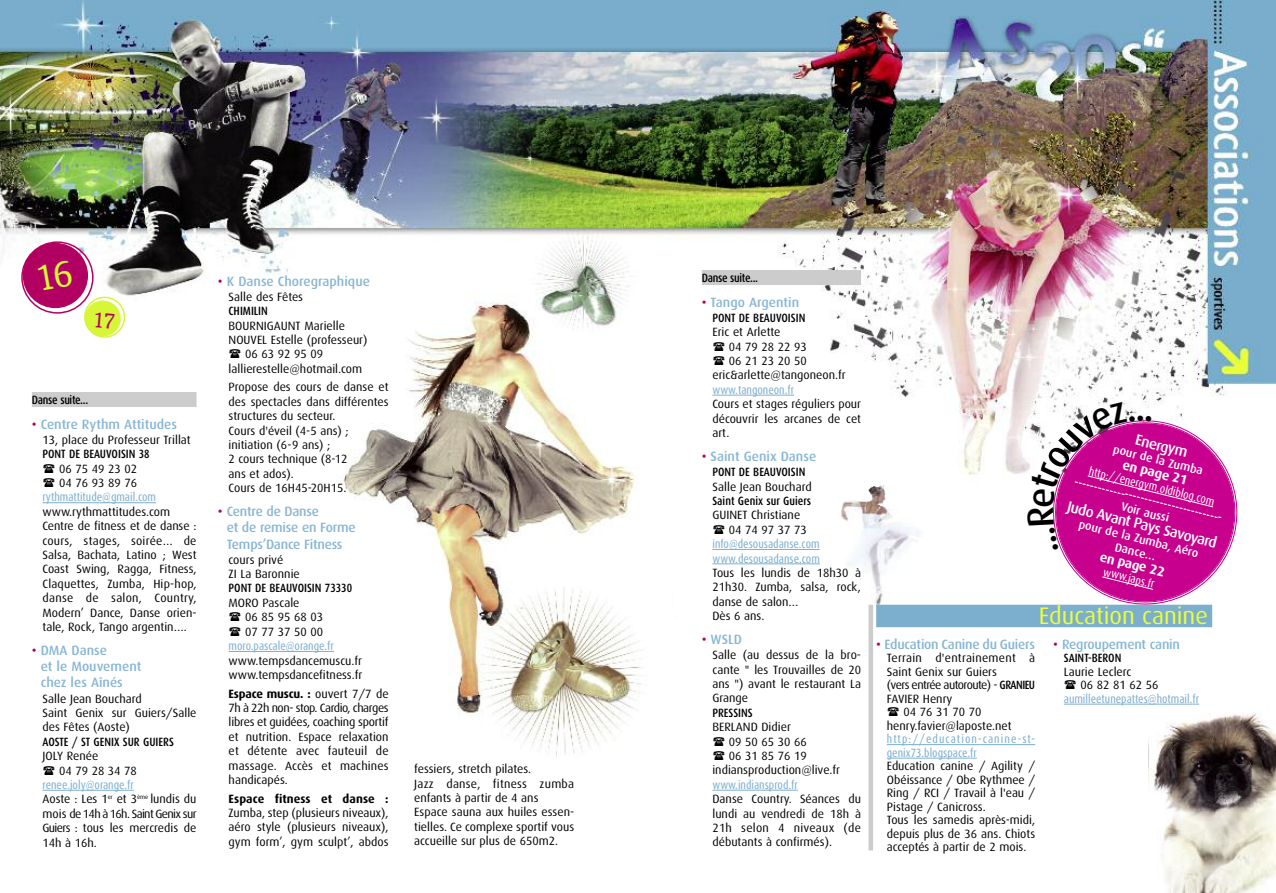
<style>
.page{position:relative;width:1276px;height:893px;background:#fff}
.page>*{position:absolute;margin:0;border:0;box-sizing:border-box;transform-origin:0 0}
.t1{font:24px "Dax";color:#ebff38}
.t2{font:500 15px "Dax";color:#fff}
.t3{font:500 13.5px/16.2px "Dax";letter-spacing:-.01em;color:#89b6d3}
.t4{font:700 13.5px "Dax";color:#fff}
.t5{font:12px/14.4px "Dax";color:#000}
.t6{font:12px/14.4px "Dax Condensed";color:#7caece}
.t7{font:500 12px "Dax Condensed";color:#000}
.t8{font:12px/13.5px "Dax Condensed";letter-spacing:.075em;color:#7caece}
.t9{font:500 12px "Dax";color:#fff}
.t10{font:12px "Dax Condensed";color:#fff}
.t11{font:12px "Helvetica";color:#fff}
.t12{font:12px "Dax";letter-spacing:-.05em;color:#000}
.t13{font:500 12px "Dax Condensed";letter-spacing:-.025em;color:#000}
.t14{font:12px "Dax";letter-spacing:.02em;color:#000}
.t15{font:700 12px "Dax";letter-spacing:.005em;color:#000}
.s1{color:#b10062}
.s2{font-weight:700}
.s3{font-family:"Dax Condensed";font-weight:500}
</style>
<div class="page">
<img style="left:0;top:0;width:1276px;height:851px">
<img style="left:837px;top:483px;width:94px;height:129px">
<div style="left:32px;top:392px;width:164px;height:15px;background:#ccc"></div>
<hr style="left:43px;top:502px;width:113px;height:1px;background:#7caece">
<hr style="left:43px;top:790px;width:91px;height:1px;background:#7caece">
<hr style="left:229px;top:651px;width:105px;height:1px;background:#7caece">
<div style="left:702px;top:270px;width:159px;height:15px;background:#ccc"></div>
<hr style="left:712px;top:395px;width:82px;height:1px;background:#7caece">
<hr style="left:712px;top:549px;width:107px;height:1px;background:#7caece">
<hr style="left:712px;top:564px;width:108px;height:1px;background:#7caece">
<hr style="left:712px;top:790px;width:86px;height:1px;background:#7caece">
<img style="left:1148px;top:706px;width:128px;height:187px">
<div style="left:876px;top:605px;width:336px;height:22px;background:#7caece"></div>
<hr style="left:887px;top:744px;width:148px;height:1px;background:#7caece">
<hr style="left:887px;top:758px;width:90px;height:1px;background:#7caece">
<hr style="left:1063px;top:704px;width:136px;height:1px;background:#7caece">
<div style="left:868px;top:605px;width:5px;height:245px;background:#ccc"></div>
<svg style="left:44px;top:464px;width:11px;height:23px"></svg>
<svg style="left:44px;top:766px;width:11px;height:8px"></svg>
<svg style="left:230px;top:349px;width:11px;height:9px"></svg>
<svg style="left:230px;top:612px;width:11px;height:9px"></svg>
<svg style="left:230px;top:627px;width:11px;height:9px"></svg>
<svg style="left:713px;top:342px;width:11px;height:23px"></svg>
<svg style="left:713px;top:525px;width:11px;height:9px"></svg>
<svg style="left:713px;top:737px;width:11px;height:23px"></svg>
<svg style="left:888px;top:707px;width:11px;height:9px"></svg>
<svg style="left:1064px;top:680px;width:11px;height:9px"></svg>
<svg style="left:21px;top:241px;width:106px;height:99px"></svg>
<svg style="left:1027px;top:402px;width:216px;height:209px"></svg>
<p class="t13" style="left:32px;top:395px;width:58px">Danse suite...</p>
<p class="t3" style="left:32px;top:417px;width:147px"><span class="s1">•</span> Centre Rythm Attitudes</p>
<p class="t5" style="left:43px;top:433px;width:150px">13, place du Professeur Trillat</p>
<p class="t7" style="left:43px;top:449px;width:109px">PONT DE BEAUVOISIN 38</p>
<p class="t5" style="left:59px;top:462px;width:79px">06 75 49 23 02<br>04 76 93 89 76</p>
<p class="t6" style="left:43px;top:491px;width:115px">rythmattitude@gmail.com</p>
<p class="t5" style="left:43px;top:505px;width:155px">www.rythmattitudes.com<br>Centre de fitness et de danse : cours, stages, soirée… de<br>Salsa, Bachata, Latino ; West<br>Coast Swing, Ragga, Fitness,<br>Claquettes, Zumba, Hip-hop, danse de salon, Country,<br>Modern’ Dance, Danse orien&shy;tale, Rock, Tango argentin….</p>
<p class="t3" style="left:41px;top:643px;width:102px;text-indent:-9px"><span class="s1">•</span> DMA Danse<br>et le Mouvement chez les Aînés</p>
<p class="t5" style="left:43px;top:692px;width:155px">Salle Jean Bouchard<br>Saint Genix sur Guiers/Salle des Fêtes (Aoste)</p>
<p class="t7" style="left:43px;top:736px;width:133px">AOSTE / ST GENIX SUR GUIERS</p>
<p class="t5" style="left:59px;top:749px;width:79px;text-indent:-17px">JOLY Renée<br>04 79 28 34 78</p>
<p class="t6" style="left:43px;top:778px;width:93px">renee.joly@orange.fr</p>
<p class="t5" style="left:43px;top:793px;width:155px;text-align:justify">Aoste : Les 1<sup>er</sup> et 3<sup>ème</sup> lundis du mois de 14h à 16h. Saint Genix sur Guiers : tous les mercredis de 14h à 16h.</p>
<p class="t3" style="left:218px;top:274px;width:153px"><span class="s1">•</span> K Danse Choregraphique</p>
<p class="t5" style="left:229px;top:290px;width:76px">Salle des Fêtes</p>
<p class="t7" style="left:229px;top:306px;width:41px">CHIMILIN</p>
<p class="t5" style="left:229px;top:319px;width:118px">BOURNIGAUNT Marielle</p>
<p class="t5" style="left:229px;top:333px;width:140px">NOUVEL Estelle (professeur)</p>
<p class="t5" style="left:245px;top:348px;width:79px">06 63 92 95 09</p>
<p class="t5" style="left:229px;top:362px;width:135px">lallierestelle@hotmail.com</p>
<p class="t5" style="left:229px;top:381px;width:161px">Propose des cours de danse et des spectacles dans différentes structures du secteur.<br>Cours d'éveil (4-5 ans) ; initiation (6-9 ans) ;<br>2 cours technique (8-12<br>ans et ados).<br>Cours de 16H45-20H15.</p>
<p class="t3" style="left:227px;top:504px;width:130px;text-indent:-9px"><span class="s1">•</span> Centre de Danse<br>et de remise en Forme<br>Temps’Dance Fitness</p>
<p class="t5" style="left:229px;top:553px;width:73px">cours privé<br>ZI La Baronnie</p>
<p class="t7" style="left:229px;top:583px;width:125px">PONT DE BEAUVOISIN 73330</p>
<p class="t5" style="left:245px;top:596px;width:79px;text-indent:-16px">MORO Pascale<br>06 85 95 68 03<br>07 77 37 50 00</p>
<p class="t6" style="left:229px;top:639px;width:107px">moro.pascale@orange.fr</p>
<p class="t5" style="left:229px;top:654px;width:135px">www.tempsdancemuscu.fr www.tempsdancefitness.fr</p>
<p class="t5" style="left:229px;top:687px;width:161px;text-align:justify"><span class="s2">Espace muscu. :</span> ouvert 7/7 de 7h à 22h non- stop. Cardio, charges libres et guidées, coaching sportif et nutrition. Espace relaxation et détente avec fauteuil de massage. Accès et machines handicapés.</p>
<p class="t15" style="left:229px;top:793px;width:161px">Espace fitness et danse :</p>
<p class="t5" style="left:229px;top:806px;width:161px;text-align:justify">Zumba, step (plusieurs niveaux), aéro style (plusieurs niveaux), gym form’, gym sculpt’, abdos</p>
<p class="t5" style="left:414px;top:763px;width:161px">fessiers, stretch pilates.<br>Jazz danse, fitness zumba enfants à partir de 4 ans<br>Espace sauna aux huiles essen&shy;tielles. Ce complexe sportif vous accueille sur plus de 650m2.</p>
<p class="t13" style="left:702px;top:273px;width:58px">Danse suite...</p>
<p class="t3" style="left:702px;top:295px;width:99px"><span class="s1">•</span> Tango Argentin</p>
<p class="t7" style="left:712px;top:312px;width:94px">PONT DE BEAUVOISIN</p>
<p class="t5" style="left:712px;top:326px;width:70px">Eric et Arlette</p>
<p class="t5" style="left:729px;top:340px;width:79px">04 79 28 22 93</p>
<p class="t5" style="left:729px;top:354px;width:79px">06 21 23 20 50</p>
<p class="t5" style="left:712px;top:369px;width:135px">eric&amp;arlette@tangoneon.fr</p>
<p class="t6" style="left:712px;top:383px;width:83px">www.tangoneon.fr</p>
<p class="t5" style="left:712px;top:398px;width:150px;text-align:justify">Cours et stages réguliers pour découvrir les arcanes de cet art.</p>
<p class="t3" style="left:702px;top:449px;width:116px"><span class="s1">•</span> Saint Genix Danse</p>
<p class="t7" style="left:712px;top:467px;width:94px">PONT DE BEAUVOISIN</p>
<p class="t5" style="left:712px;top:480px;width:101px">Salle Jean Bouchard</p>
<p class="t7" style="left:712px;top:495px;width:100px">Saint Genix sur Guiers</p>
<p class="t5" style="left:729px;top:509px;width:79px;text-indent:-16px">GUINET Christiane<br>04 74 97 37 73</p>
<p class="t6" style="left:712px;top:537px;width:109px">info@desousadanse.com www.desousadanse.com</p>
<p class="t5" style="left:712px;top:566px;width:150px">Tous les lundis de 18h30 à<br>21h30. Zumba, salsa, rock, danse de salon…<br>Dès 6 ans.</p>
<p class="t3" style="left:702px;top:632px;width:42px"><span class="s1">•</span> WSLD</p>
<p class="t5" style="left:712px;top:649px;width:150px;text-align:justify">Salle (au dessus de la bro&shy;cante " les Trouvailles de 20 ans ") avant le restaurant La Grange</p>
<p class="t7" style="left:712px;top:707px;width:42px">PRESSINS</p>
<p class="t5" style="left:712px;top:721px;width:80px">BERLAND Didier</p>
<p class="t5" style="left:729px;top:735px;width:79px">09 50 65 30 66</p>
<p class="t5" style="left:729px;top:749px;width:79px">06 31 85 76 19</p>
<p class="t5" style="left:712px;top:764px;width:129px">indiansproduction@live.fr</p>
<p class="t6" style="left:712px;top:778px;width:87px">www.indiansprod.fr</p>
<p class="t5" style="left:712px;top:793px;width:150px;text-align:justify">Danse Country. Séances du lundi au vendredi de 18h à 21h selon 4 niveaux (de débutants à confirmés).</p>
<p class="t2" style="left:1137px;top:433px;width:55px;rotate:14deg">Energym</p>
<p class="t4" style="left:1124px;top:459px;width:68px;rotate:14deg">en page 21</p>
<p class="t9" style="left:1115px;top:444px;width:93px;rotate:14deg">pour de la Zumba</p>
<p class="t10" style="left:1090px;top:465px;width:131px;rotate:14deg">http://energym.oldiblog.com</p>
<p class="t11" style="left:1076px;top:474px;width:153px;rotate:14deg">--------------------------------------</p>
<p class="t2" style="left:1069px;top:499px;width:155px;rotate:14deg">Judo Avant Pays Savoyard</p>
<p class="t9" style="left:1122px;top:501px;width:51px;rotate:14deg">Voir aussi</p>
<p class="t9" style="left:1080px;top:519px;width:124px;rotate:14deg">pour de la Zumba, Aéro</p>
<p class="t4" style="left:1101px;top:550px;width:68px;rotate:14deg">en page 22</p>
<p class="t9" style="left:1116px;top:541px;width:43px;rotate:14deg">Dance…</p>
<p class="t10" style="left:1105px;top:566px;width:54px;rotate:14deg">www.japs.fr</p>
<h1 class="t1" style="left:1039px;top:605px;width:171px">Education canine</h1>
<p class="t3" style="left:876px;top:637px;width:160px"><span class="s1">•</span> Education Canine du Guiers</p>
<p class="t14" style="left:887px;top:653px;width:150px">Terrain d'entrainement à</p>
<p class="t5" style="left:887px;top:665px;width:112px">Saint Genix sur Guiers</p>
<p class="t12" style="left:887px;top:680px;width:150px">(vers entrée autoroute) - <span class="s3">GRANIEU</span></p>
<p class="t5" style="left:887px;top:692px;width:67px">FAVIER Henry</p>
<p class="t5" style="left:903px;top:706px;width:79px">04 76 31 70 70</p>
<p class="t5" style="left:887px;top:719px;width:126px">henry.favier@laposte.net</p>
<p class="t8" style="left:887px;top:733px;width:150px">http://education-canine-st&shy;genix73.blogspace.fr</p>
<p class="t5" style="left:887px;top:760px;width:150px;line-height:13.5px">Education canine / Agility /<br>Obéissance / Obe Rythmee /<br>Ring / RCI / Travail à l'eau /<br>Pistage / Canicross.<br>Tous les samedis après-midi, depuis plus de 36 ans. Chiots acceptés à partir de 2 mois.</p>
<p class="t3" style="left:1053px;top:637px;width:128px"><span class="s1">•</span> Regroupement canin</p>
<p class="t7" style="left:1063px;top:653px;width:59px">SAINT-BERON</p>
<p class="t5" style="left:1080px;top:666px;width:79px;line-height:13.5px;text-indent:-17px">Laurie Leclerc<br>06 82 81 62 56</p>
<p class="t6" style="left:1063px;top:692px;width:137px">aumilleetunepattes@hotmail.fr</p>
</div>
